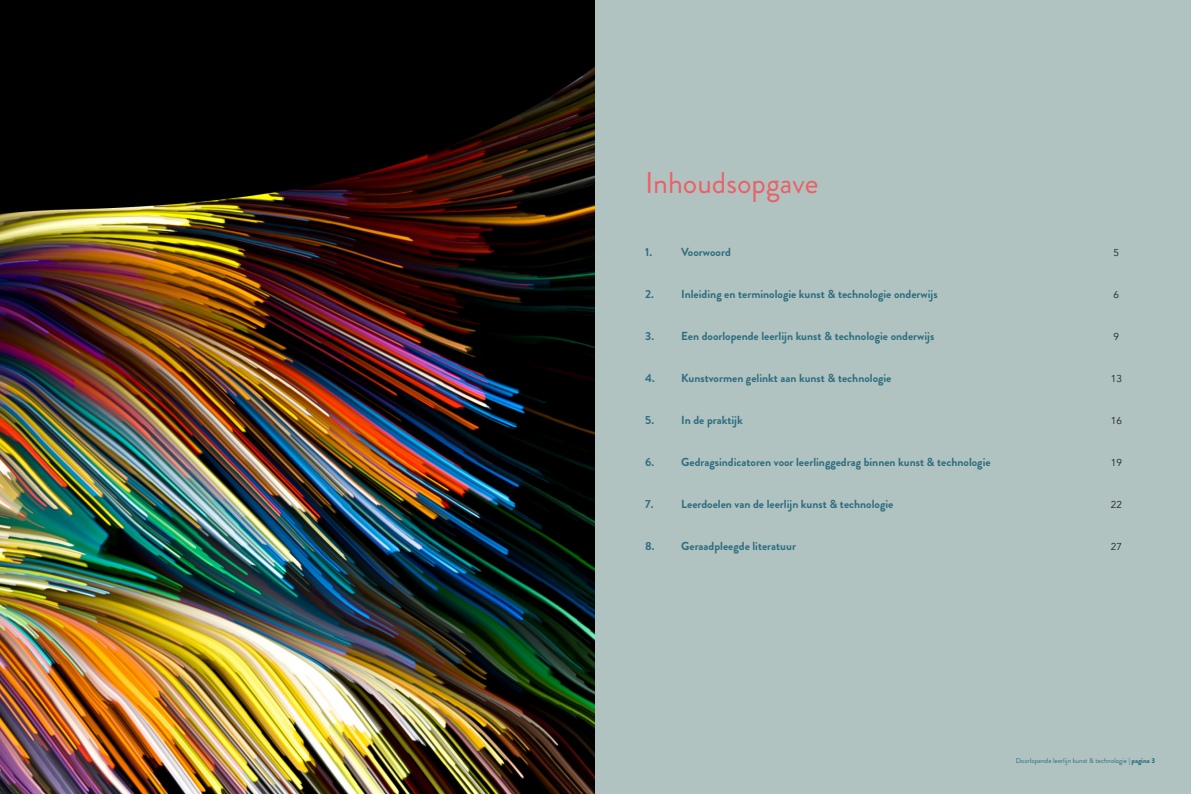
<style>
.page{position:relative;width:1191px;height:794px;background:#fff}
.page>*{position:absolute;margin:0;border:0;box-sizing:border-box;transform-origin:0 0}
.t1{font:30px "Brandon Grotesque";color:#ec5f65}
.t2{font:700 11.7px "Brandon Grotesque";color:#2e6d7f}
.t3{font:10px "Avenir";color:#231f20}
.t4{font:7px "Brandon Grotesque";color:#2e6d7f}
.s1{font-weight:900}
</style>
<div class="page">
<img style="left:0;top:0;width:595px;height:794px">
<div style="left:595px;top:0;width:596px;height:794px;background:#b0c3c1"></div>
<h1 class="t1" style="left:645px;top:162px;width:175px">Inhoudsopgave</h1>
<p class="t2" style="left:645px;top:243px;width:8px">1.</p>
<p class="t2" style="left:681px;top:243px;width:51px">Voorwoord</p>
<p class="t3" style="left:1113px;top:246px;width:7px">5</p>
<p class="t2" style="left:645px;top:285px;width:294px">2. Inleiding en terminologie kunst &amp; technologie onderwijs</p>
<p class="t3" style="left:1113px;top:288px;width:7px">6</p>
<p class="t2" style="left:645px;top:327px;width:290px">3. Een doorlopende leerlijn kunst &amp; technologie onderwijs</p>
<p class="t3" style="left:1113px;top:330px;width:7px">9</p>
<p class="t2" style="left:645px;top:369px;width:248px">4. Kunstvormen gelinkt aan kunst &amp; technologie</p>
<p class="t3" style="left:1111px;top:372px;width:13px">13</p>
<p class="t2" style="left:645px;top:411px;width:99px">5. In de praktijk</p>
<p class="t3" style="left:1111px;top:414px;width:13px">16</p>
<p class="t2" style="left:645px;top:453px;width:347px">6. Gedragsindicatoren voor leerlinggedrag binnen kunst &amp; technologie</p>
<p class="t3" style="left:1111px;top:456px;width:13px">19</p>
<p class="t2" style="left:645px;top:495px;width:250px">7. Leerdoelen van de leerlijn kunst &amp; technologie</p>
<p class="t3" style="left:1111px;top:498px;width:13px">22</p>
<p class="t2" style="left:645px;top:537px;width:152px">8. Geraadpleegde literatuur</p>
<p class="t3" style="left:1111px;top:540px;width:13px">27</p>
<p class="t4" style="left:1015px;top:755px;width:141px">Doorlopende leerlijn kunst &amp; technologie <span class="s1">| pagina 3</span></p>
</div>
